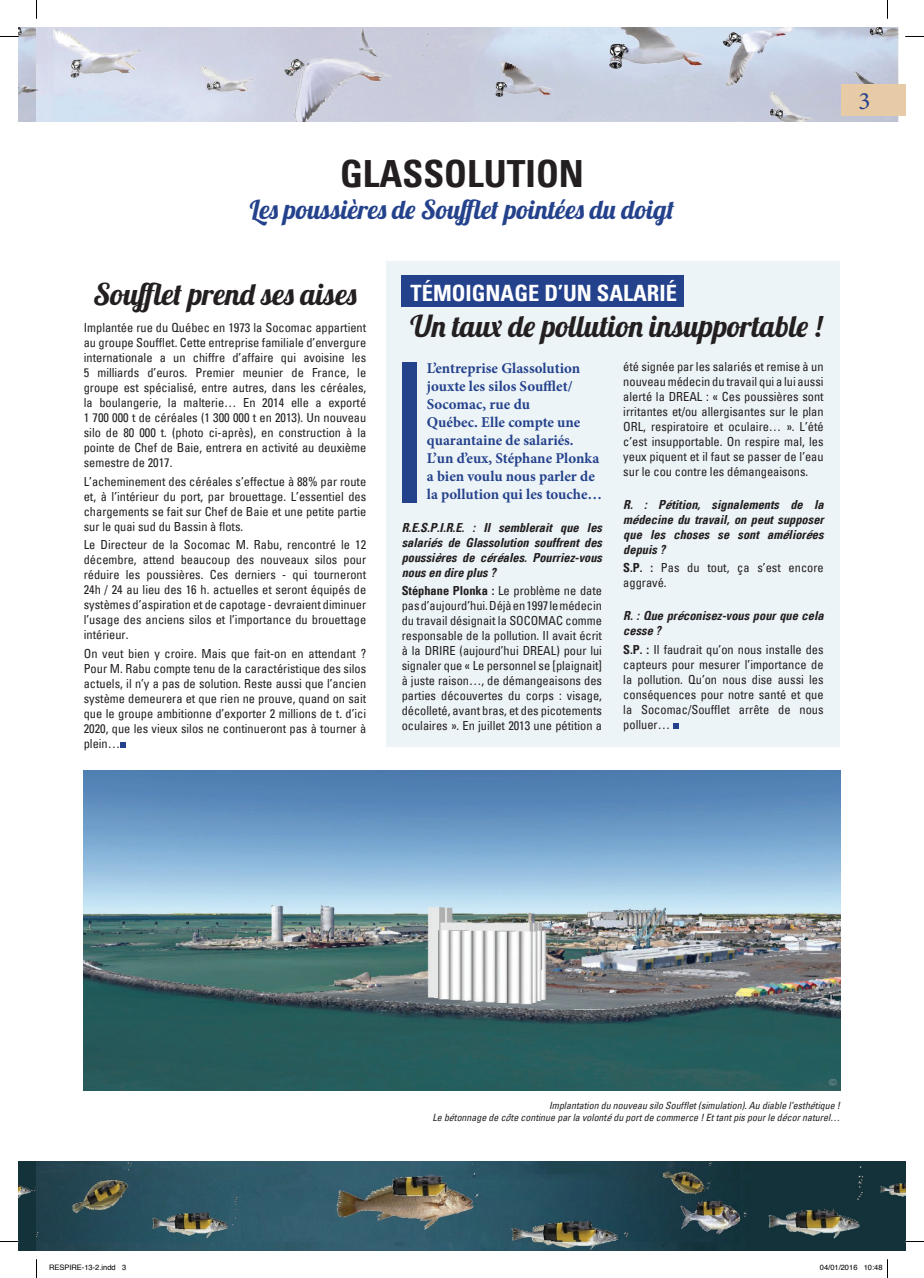
<style>
.page{position:relative;width:924px;height:1278px;background:#fff}
.page>*{position:absolute;margin:0;border:0;box-sizing:border-box;transform-origin:0 0}
.t1{font:700 condensed 37.5px "Univers";color:#231f20}
.t2{font:30px "Lobster";color:#231f20}
.t3{font:26.25px "Lobster";color:#24428c}
.t4{font:25px "Minion Pro";color:#24428c}
.t5{font:700 condensed 22.5px "Univers";color:#fff}
.t6{font:700 15px/18px "Minion Pro";color:#24428c}
.t7{font:condensed 12.5px/15px "Univers";color:#231f20;text-align:justify}
.t8{font:italic 700 condensed 12.5px/15px "Univers";color:#231f20;text-align:justify}
.t9{font:italic condensed 10px/12px "Univers";color:#231f20;text-align:right}
.t10{font:7.5px "Helvetica";color:#000}
.s1{font-weight:700}
</style>
<div class="page">
<img style="left:19px;top:27px;width:880px;height:95px">
<img style="left:19px;top:1161px;width:886px;height:89px">
<div style="left:841px;top:84px;width:64px;height:32px;background:#e7caa6"></div>
<div style="left:386px;top:261px;width:454px;height:486px;background:#edf4f7"></div>
<img style="left:84px;top:770px;width:756px;height:321px">
<svg style="left:120px;top:742px;width:6px;height:6px"></svg>
<svg style="left:673px;top:723px;width:5px;height:6px"></svg>
<div style="left:401px;top:275px;width:283px;height:32px;background:#24428c"></div>
<div style="left:401px;top:362px;width:15px;height:141px;background:#24428c"></div>
<svg style="left:0;top:36px;width:19px;height:1px"></svg>
<svg style="left:905px;top:36px;width:18px;height:1px"></svg>
<svg style="left:0;top:1240px;width:19px;height:2px"></svg>
<svg style="left:905px;top:1240px;width:18px;height:2px"></svg>
<svg style="left:36px;top:0;width:1px;height:19px"></svg>
<svg style="left:36px;top:1259px;width:1px;height:19px"></svg>
<svg style="left:887px;top:0;width:1px;height:19px"></svg>
<svg style="left:887px;top:1259px;width:1px;height:19px"></svg>
<h1 class="t1" style="left:340px;top:158px;width:245px">GLASSOLUTION</h1>
<h3 class="t3" style="left:250px;top:193px;width:425px">Les poussières de Soufflet pointées du doigt</h3>
<h2 class="t2" style="left:93px;top:275px;width:266px">Soufflet prend ses aises</h2>
<p class="t7" style="left:84px;top:321px;width:284px">Implantée rue du Québec en 1973 la Socomac appartient au groupe Soufflet. Cette entreprise familiale d’envergure internationale a un chiffre d’affaire qui avoisine les 5 milliards d’euros. Premier meunier de France, le groupe est spécialisé, entre autres, dans les céréales, la boulangerie, la malterie… En 2014 elle a exporté 1 700 000 t de céréales (1 300 000 t en 2013). Un nouveau silo de 80 000 t. (photo ci-après), en construction à la pointe de Chef de Baie, entrera en activité au deuxième semestre de 2017.</p>
<p class="t7" style="left:84px;top:475px;width:284px">L’acheminement des céréales s’effectue à 88% par route et, à l’intérieur du port, par brouettage. L’essentiel des chargements se fait sur Chef de Baie et une petite partie sur le quai sud du Bassin à flots.</p>
<p class="t7" style="left:84px;top:538px;width:284px">Le Directeur de la Socomac M. Rabu, rencontré le 12 décembre, attend beaucoup des nouveaux silos pour réduire les poussières. Ces derniers - qui tourneront 24h / 24 au lieu des 16 h. actuelles et seront équipés de systèmes d’aspiration et de capotage - devraient diminuer l’usage des anciens silos et l’importance du brouettage intérieur.</p>
<p class="t7" style="left:84px;top:647px;width:284px">On veut bien y croire. Mais que fait-on en attendant ?<br>Pour M. Rabu compte tenu de la caractéristique des silos actuels, il n’y a pas de solution. Reste aussi que l’ancien système demeurera et que rien ne prouve, quand on sait que le groupe ambitionne d’exporter 2 millions de t. d’ici 2020, que les vieux silos ne continueront pas à tourner à plein…</p>
<h3 class="t5" style="left:410px;top:283px;width:268px">TÉMOIGNAGE D’UN SALARIÉ</h3>
<h2 class="t2" style="left:410px;top:307px;width:413px">Un taux de pollution insupportable !</h2>
<p class="t6" style="left:427px;top:359px;width:176px">L’entreprise Glassolution jouxte les silos Soufflet/<br>Socomac, rue du<br>Québec. Elle compte une quarantaine de salariés.<br>L’un d’eux, Stéphane Plonka a bien voulu nous parler de la pollution qui les touche…</p>
<p class="t8" style="left:401px;top:521px;width:202px">R.E.S.P.I.R.E. : Il semblerait que les salariés de Glassolution souffrent des poussières de céréales. Pourriez-vous nous en dire plus ?</p>
<p class="t7" style="left:401px;top:584px;width:202px"><span class="s1">Stéphane Plonka :</span> Le problème ne date pas d’aujourd’hui. Déjà en 1997 le médecin du travail désignait la SOCOMAC comme responsable de la pollution. Il avait écrit à la DRIRE (aujourd’hui DREAL) pour lui signaler que « Le personnel se [plaignait] à juste raison…, de démangeaisons des parties découvertes du corps : visage, décolleté, avant bras, et des picotements oculaires ». En juillet 2013 une pétition a</p>
<p class="t7" style="left:623px;top:360px;width:202px">été signée par les salariés et remise à un nouveau médecin du travail qui a lui aussi alerté la DREAL : « Ces poussières sont irritantes et/ou allergisantes sur le plan ORL, respiratoire et oculaire… ». L’été c’est insupportable. On respire mal, les yeux piquent et il faut se passer de l’eau sur le cou contre les démangeaisons.</p>
<p class="t8" style="left:623px;top:498px;width:202px">R. : Pétition, signalements de la médecine du travail, on peut supposer que les choses se sont améliorées depuis ?</p>
<p class="t7" style="left:623px;top:561px;width:202px"><span class="s1">S.P. :</span> Pas du tout, ça s’est encore aggravé.</p>
<p class="t8" style="left:623px;top:609px;width:202px">R. : Que préconisez-vous pour que cela cesse ?</p>
<p class="t7" style="left:623px;top:643px;width:202px"><span class="s1">S.P. :</span> Il faudrait qu’on nous installe des capteurs pour mesurer l’importance de la pollution. Qu’on nous dise aussi les conséquences pour notre santé et que la Socomac/Soufflet arrête de nous polluer…</p>
<h3 class="t4" style="left:858px;top:84px;width:14px">3</h3>
<p class="t9" style="left:432px;top:1100px;width:409px">Implantation du nouveau silo Soufflet (simulation). Au diable l’esthétique !<br>Le bétonnage de côte continue par la volonté du port de commerce ! Et tant pis pour le décor naturel…</p>
<p class="t10" style="left:49px;top:1262px;width:79px">RESPIRE-13-2.indd 3</p>
<p class="t10" style="left:819px;top:1262px;width:64px">04/01/2016 10:48</p>
</div>
